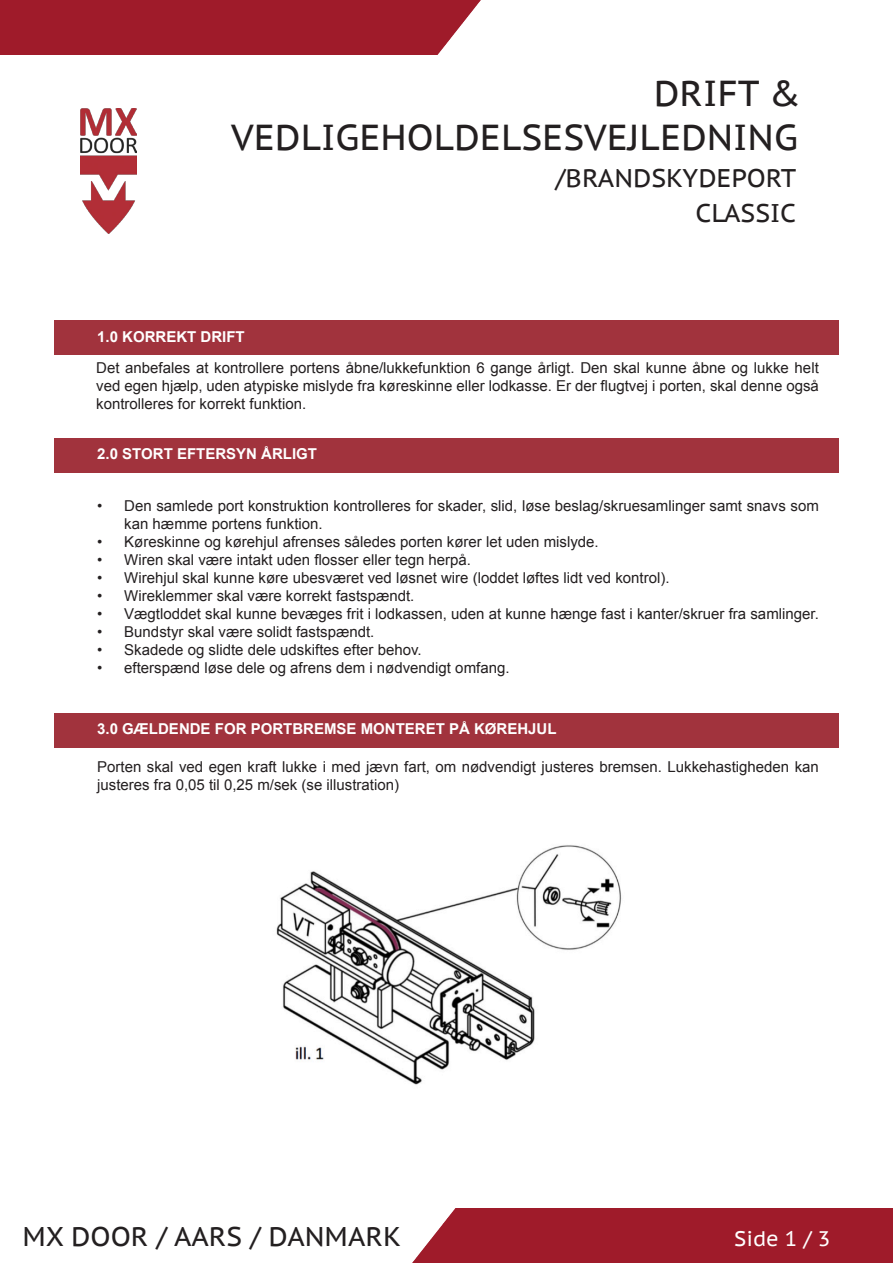
<style>
.page{position:relative;width:893px;height:1263px;background:#fff}
.page>*{position:absolute;margin:0;border:0;box-sizing:border-box;transform-origin:0 0}
.t1{font:36px "PT Sans Caption";color:#231f20}
.t2{font:27px "PT Sans Caption";color:#231f20}
.t3{font:25.5px "PT Sans Caption";color:#231f20}
.t4{font:21px "PT Sans Caption";color:#fff}
.t5{font:15px/18px "Arial";color:#231f20}
.t6{font:700 15px "Arial";color:#fff}
</style>
<div class="page">
<div style="left:0;top:0;width:481px;height:54px;background:#9f1b2a"></div>
<div style="left:412px;top:1209px;width:481px;height:54px;background:#9f1b2a"></div>
<img style="left:276px;top:845px;width:346px;height:240px">
<div style="left:54px;top:320px;width:784px;height:35px;background:#a1333d"></div>
<div style="left:54px;top:438px;width:784px;height:34px;background:#a1333d"></div>
<div style="left:54px;top:713px;width:784px;height:35px;background:#a1333d"></div>
<img style="left:80px;top:108px;width:56px;height:125px">
<p class="t1" style="left:654px;top:70px;width:148px">DRIFT &amp;</p>
<p class="t1" style="left:231px;top:114px;width:568px">VEDLIGEHOLDELSESVEJLEDNING</p>
<p class="t3" style="left:556px;top:162px;width:242px">/BRANDSKYDEPORT</p>
<p class="t3" style="left:696px;top:196px;width:102px">CLASSIC</p>
<p class="t6" style="left:97px;top:326px;width:149px">1.0 KORREKT DRIFT</p>
<p class="t5" style="left:96px;top:359px;width:724px;text-align:justify">Det anbefales at kontrollere portens åbne/lukkefunktion 6 gange årligt. Den skal kunne åbne og lukke helt ved egen hjælp, uden atypiske mislyde fra køreskinne eller lodkasse. Er der flugtvej i porten, skal denne også kontrolleres for korrekt funktion.</p>
<p class="t6" style="left:97px;top:443px;width:221px">2.0 STORT EFTERSYN ÅRLIGT</p>
<p class="t5" style="left:124px;top:496px;width:696px;text-indent:-27px">• Den samlede port konstruktion kontrolleres for skader, slid, løse beslag/skruesamlinger samt snavs som kan hæmme portens funktion.</p>
<p class="t5" style="left:97px;top:532px;width:503px">• Køreskinne og kørehjul afrenses således porten kører let uden mislyde.</p>
<p class="t5" style="left:97px;top:550px;width:375px">• Wiren skal være intakt uden flosser eller tegn herpå.</p>
<p class="t5" style="left:97px;top:568px;width:574px">• Wirehjul skal kunne køre ubesværet ved løsnet wire (loddet løftes lidt ved kontrol).</p>
<p class="t5" style="left:97px;top:586px;width:319px">• Wireklemmer skal være korrekt fastspændt.</p>
<p class="t5" style="left:97px;top:604px;width:723px">• Vægtloddet skal kunne bevæges frit i lodkassen, uden at kunne hænge fast i kanter/skruer fra samlinger.</p>
<p class="t5" style="left:97px;top:622px;width:279px">• Bundstyr skal være solidt fastspændt.</p>
<p class="t5" style="left:97px;top:640px;width:326px">• Skadede og slidte dele udskiftes efter behov.</p>
<p class="t5" style="left:97px;top:658px;width:414px">• efterspænd løse dele og afrens dem i nødvendigt omfang.</p>
<p class="t6" style="left:97px;top:719px;width:461px">3.0 GÆLDENDE FOR PORTBREMSE MONTERET PÅ KØREHJUL</p>
<p class="t5" style="left:97px;top:758px;width:723px">Porten skal ved egen kraft lukke i med jævn fart, om nødvendigt justeres bremsen. Lukkehastigheden kan justeres fra 0,05 til 0,25 m/sek (se illustration)</p>
<p class="t2" style="left:22px;top:1219px;width:380px">MX DOOR / AARS / DANMARK</p>
<p class="t4" style="left:734px;top:1225px;width:98px">Side 1 / 3</p>
</div>
